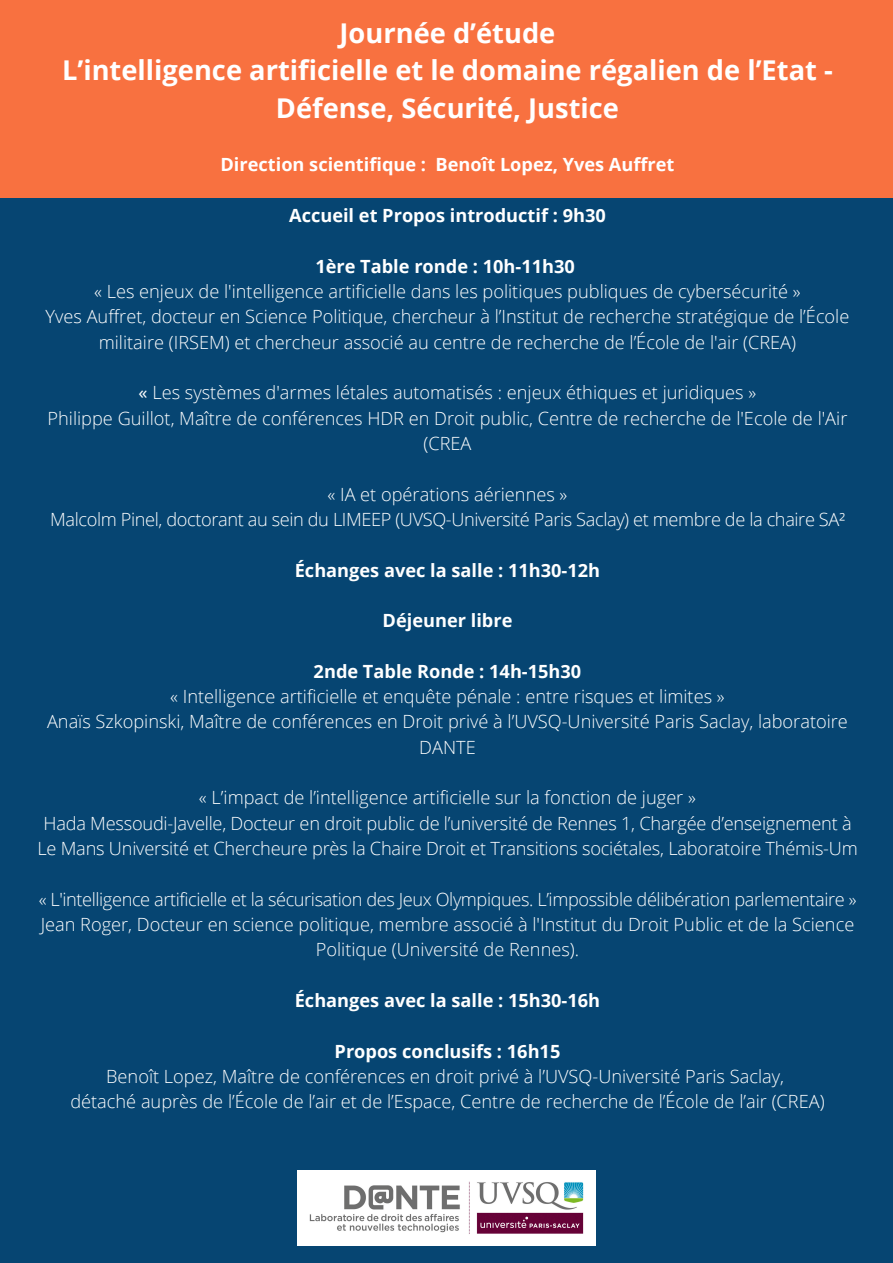
<style>
.page{position:relative;width:893px;height:1263px;background:#fff}
.page>*{position:absolute;margin:0;border:0;box-sizing:border-box;transform-origin:0 0}
.t1{font:700 27.3px/37.7px "Open Sans";color:#fff;text-align:center}
.t2{font:300 18.23px/25.3px "Open Sans";color:#fff;text-align:center}
.t3{font:700 18.23px "Open Sans";color:#fff}
.t4{font:300 18.23px "Open Sans";letter-spacing:-.02em;color:#fff}
.s1{font-weight:400}
</style>
<div class="page">
<div style="left:0;top:198px;width:893px;height:891px;background:#064572"></div>
<div style="left:0;top:0;width:893px;height:198px;background:#f87140"></div>
<div style="left:0;top:1089px;width:893px;height:174px;background:#064572"></div>
<img style="left:298px;top:1170px;width:297px;height:76px">
<h2 class="t1" style="left:62px;top:13px;width:772px">Journée d’étude<br>L’intelligence artificielle et le domaine régalien de l’Etat -<br>Défense, Sécurité, Justice</h2>
<h2 class="t3" style="left:220px;top:152px;width:455px">Direction scientifique : Benoît Lopez, Yves Auffret</h2>
<p class="t3" style="left:289px;top:203px;width:318px">Accueil et Propos introductif : 9h30</p>
<p class="t3" style="left:315px;top:253px;width:261px">1ère Table ronde : 10h-11h30</p>
<p class="t2" style="left:94px;top:278px;width:708px">« Les enjeux de l'intelligence artificielle dans les politiques publiques de cybersécurité »</p>
<p class="t2" style="left:46px;top:304px;width:805px">Yves Auffret, docteur en Science Politique, chercheur à l’Institut de recherche stratégique de l’École militaire (IRSEM) et chercheur associé au centre de recherche de l’École de l'air (CREA)</p>
<p class="t2" style="left:139px;top:380px;width:619px"><span class="s1">«</span> Les systèmes d'armes létales automatisés : enjeux éthiques et juridiques »</p>
<p class="t2" style="left:48px;top:405px;width:801px">Philippe Guillot, Maître de conférences HDR en Droit public, Centre de recherche de l'Ecole de l'Air (CREA</p>
<p class="t2" style="left:327px;top:481px;width:241px">« IA et opérations aériennes »</p>
<h2 class="t4" style="left:50px;top:506px;width:796px">Malcolm Pinel, doctorant au sein du LIMEEP (UVSQ-Université Paris Saclay) et membre de la chaire SA²</h2>
<h2 class="t3" style="left:295px;top:557px;width:307px">Échanges avec la salle : 11h30-12h</h2>
<p class="t3" style="left:382px;top:608px;width:131px">Déjeuner libre</p>
<p class="t3" style="left:314px;top:658px;width:269px">2nde Table Ronde : 14h-15h30</p>
<p class="t2" style="left:170px;top:683px;width:556px">« Intelligence artificielle et enquête pénale : entre risques et limites »</p>
<p class="t2" style="left:47px;top:709px;width:802px">Anaïs Szkopinski, Maître de conférences en Droit privé à l’UVSQ-Université Paris Saclay, laboratoire<br>DANTE</p>
<p class="t2" style="left:199px;top:785px;width:498px">« L’impact de l’intelligence artificielle sur la fonction de juger »</p>
<p class="t2" style="left:37px;top:810px;width:822px">Hada Messoudi-Javelle, Docteur en droit public de l’université de Rennes 1, Chargée d’enseignement à<br>Le Mans Université et Chercheure près la Chaire Droit et Transitions sociétales, Laboratoire Thémis-Um</p>
<p class="t4" style="left:39px;top:886px;width:819px">« L'intelligence artificielle et la sécurisation des Jeux Olympiques. L’impossible délibération parlementaire »</p>
<h2 class="t2" style="left:41px;top:911px;width:815px">Jean Roger, Docteur en science politique, membre associé à l'Institut du Droit Public et de la Science<br>Politique (Université de Rennes).</h2>
<p class="t3" style="left:295px;top:987px;width:307px">Échanges avec la salle : 15h30-16h</p>
<p class="t3" style="left:334px;top:1038px;width:227px">Propos conclusifs : 16h15</p>
<p class="t2" style="left:106px;top:1063px;width:679px">Benoît Lopez, Maître de conférences en droit privé à l’UVSQ-Université Paris Saclay,</p>
<p class="t2" style="left:70px;top:1088px;width:756px">détaché auprès de l’École de l’air et de l’Espace, Centre de recherche de l’École de l’air (CREA)</p>
</div>
